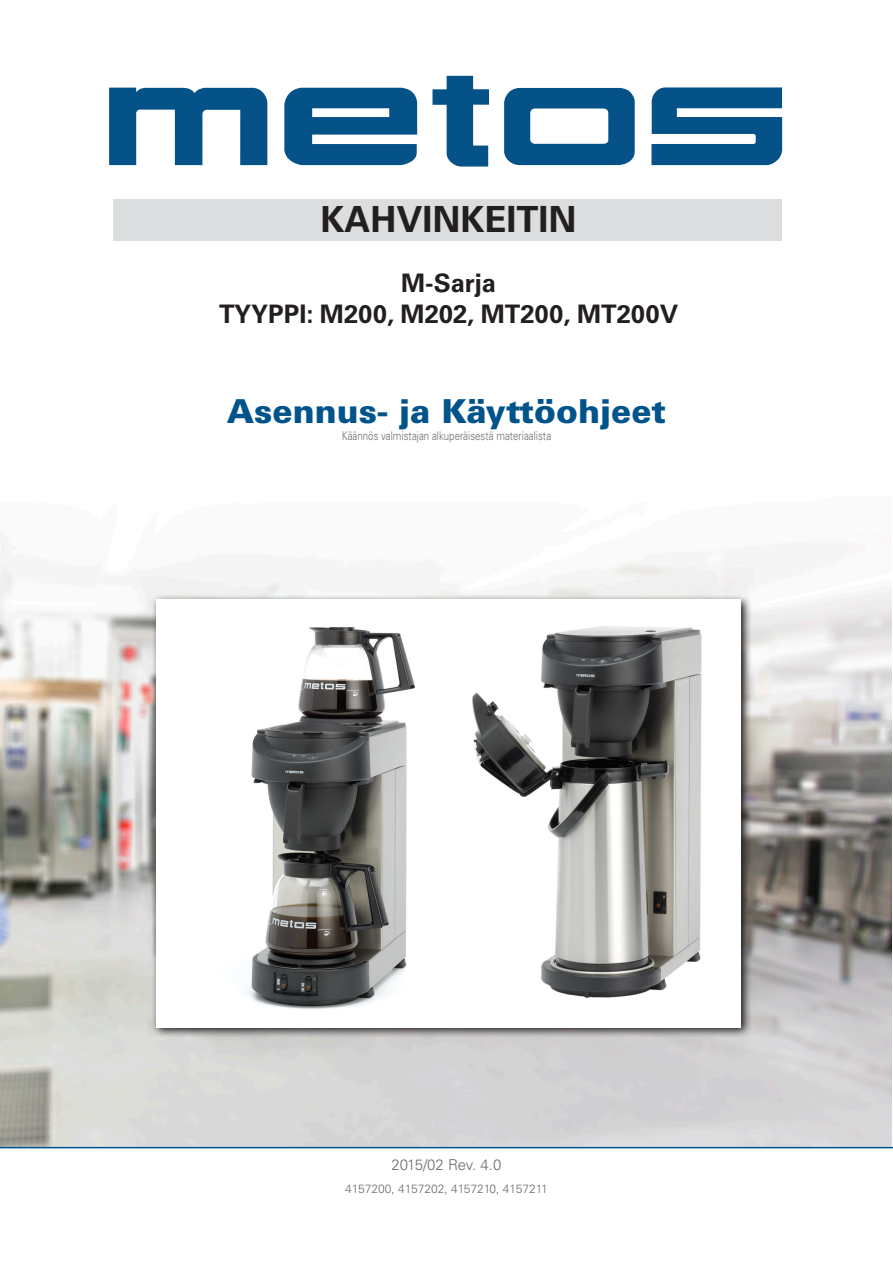
<style>
.page{position:relative;width:893px;height:1263px;background:#fff}
.page>*{position:absolute;margin:0;border:0;box-sizing:border-box;transform-origin:0 0}
.Product_Name{font:700 36px "Univers LT Std";color:#231f20}
.t1{font:900 33px "Univers LT Std";color:#00548b}
.Product_Type{font:700 25.5px/30.6px "Univers LT Std";color:#231f20;text-align:center}
.t2{font:300 15px "Univers LT Std";letter-spacing:-.02em;color:#6c6d70}
.Fig__text{font:300 12px "Univers LT Std";color:#6c6d70;scale:.81 1}
.Product_Number{font:300 12px "Univers LT Std";color:#6c6d70}
</style>
<div class="page">
<svg style="left:432px;top:76px;width:57px;height:91px"></svg>
<svg style="left:651px;top:87px;width:132px;height:78px"></svg>
<svg style="left:504px;top:88px;width:131px;height:77px"></svg>
<svg style="left:109px;top:88px;width:158px;height:77px"></svg>
<svg style="left:284px;top:88px;width:133px;height:77px"></svg>
<img style="left:0;top:544px;width:891px;height:603px">
<hr style="left:0;top:1147px;width:893px;height:1px;background:#00548b">
<svg style="left:151px;top:594px;width:601px;height:444px;background:#a5a3a2"></svg>
<div style="left:156px;top:599px;width:585px;height:428px;background:#fff"></div>
<div style="left:113px;top:200px;width:669px;height:41px;background:#dcdddf"></div>
<img style="left:246px;top:626px;width:456px;height:383px">
<p class="Product_Name" style="left:321px;top:198px;width:258px">KAHVINKEITIN</p>
<p class="Product_Type" style="left:219px;top:268px;width:461px">M-Sarja<br>TYYPPI: M200, M202, MT200, MT200V</p>
<p class="t1" style="left:227px;top:391px;width:441px">Asennus- ja Käyttöohjeet</p>
<p class="Fig__text" style="left:342px;top:428px;width:260px">Käännös valmistajan alkuperäisestä materiaalista</p>
<p class="t2" style="left:392px;top:1155px;width:111px">2015/02 Rev. 4.0</p>
<p class="Product_Number" style="left:345px;top:1181px;width:204px">4157200, 4157202, 4157210, 4157211</p>
</div>
